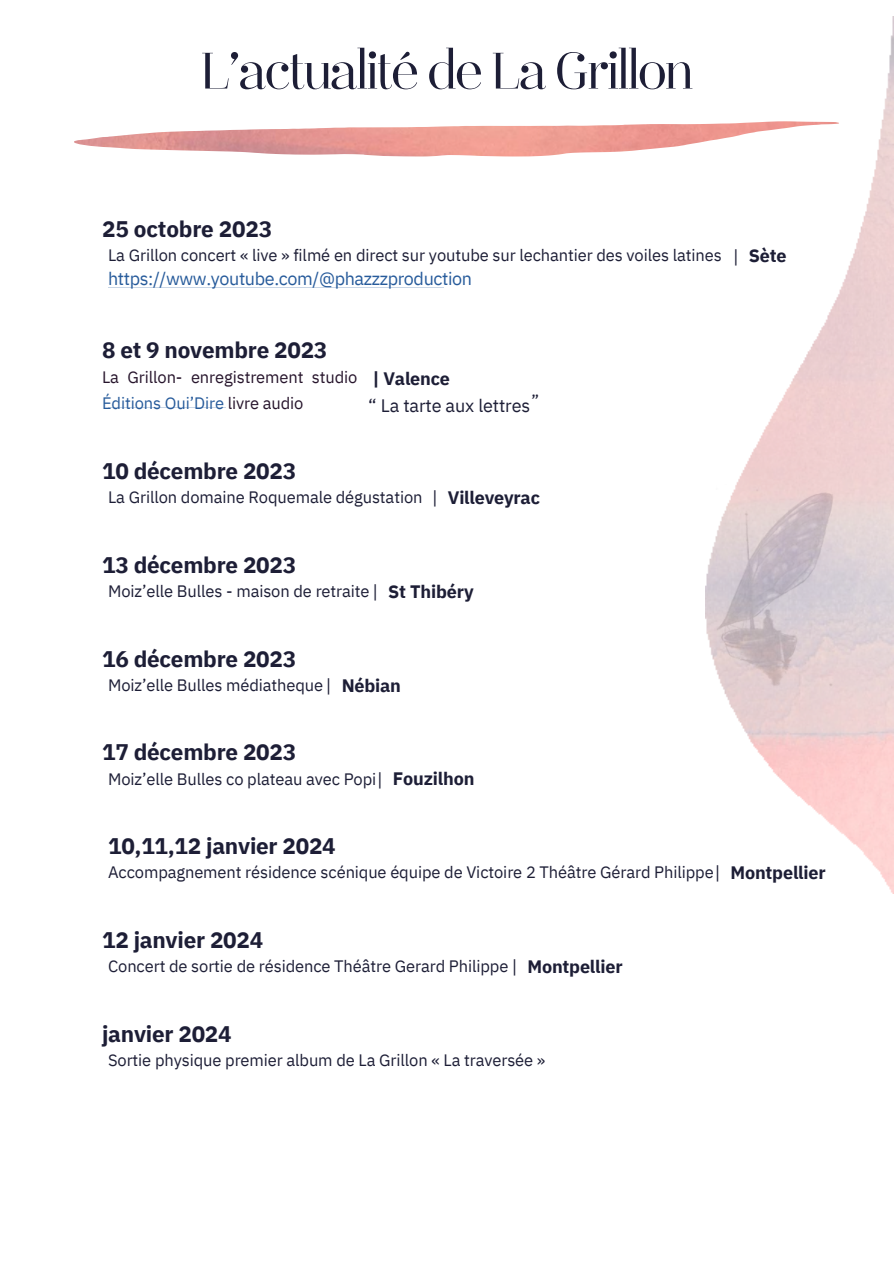
<style>
.page{position:relative;width:894px;height:1264px;background:#fff}
.page>*{position:absolute;margin:0;border:0;box-sizing:border-box;transform-origin:0 0}
.t1{font:51px "Destine";color:#1d1e36}
.t2{font:700 22.5px "IBM Plex Sans";letter-spacing:-.01em;color:#1d1e36}
.t3{font:700 18px "IBM Plex Sans";letter-spacing:-.01em;color:#1d1e36}
.t4{font:18px "IBM Plex Sans";letter-spacing:-.02em;color:#275b9b}
.t5{font:18px "IBM Plex Sans";letter-spacing:-.005em;color:#1d1e36}
.t6{font:18px "IBM Plex Sans Cond";color:#1d1e36}
.t7{font:16.5px "IBM Plex Sans";letter-spacing:-.005em;color:#1d1e36}
.t8{font:16.5px/25.8px "IBM Plex Sans";letter-spacing:-.005em;color:#27152c}
.s1{color:#275b9b}
.s2{font-size:18px}
</style>
<div class="page">
<img style="left:74px;top:124px;width:631px;height:33px">
<hr style="left:108px;top:286px;width:335px;height:1px;background:#275b9b">
<hr style="left:108px;top:407px;width:117px;height:1px;background:#275b9b">
<img style="left:705px;top:17px;width:188px;height:876px">
<h1 class="t1" style="left:201px;top:48px;width:492px">L’actualité de La Grillon</h1>
<h2 class="t2" style="left:102px;top:214px;width:172px">25 octobre 2023</h2>
<p class="t7" style="left:108px;top:244px;width:615px">La Grillon concert « live » filmé en direct sur youtube sur lechantier des voiles latines</p>
<p class="t4" style="left:108px;top:266px;width:365px">https://www.youtube.com/@phazzzproduction</p>
<p class="t5" style="left:733px;top:244px;width:7px">|</p>
<p class="t3" style="left:748px;top:244px;width:39px">Sète</p>
<h2 class="t2" style="left:102px;top:335px;width:227px">8 et 9 novembre 2023</h2>
<p class="t8" style="left:102px;top:363px;width:257px">La Grillon- enregistrement studio<br><span class="s1">Éditions Oui’Dire</span> livre audio</p>
<p class="t3" style="left:372px;top:366px;width:79px">| Valence</p>
<p class="t5" style="left:368px;top:393px;width:163px">“ La tarte aux lettres</p>
<p class="t6" style="left:531px;top:390px;width:9px">”</p>
<h2 class="t2" style="left:102px;top:456px;width:196px">10 décembre 2023</h2>
<p class="t7" style="left:108px;top:486px;width:316px">La Grillon domaine Roquemale dégustation</p>
<p class="t5" style="left:432px;top:486px;width:7px">|</p>
<p class="t3" style="left:447px;top:485px;width:94px">Villeveyrac</p>
<h2 class="t2" style="left:102px;top:550px;width:196px">13 décembre 2023</h2>
<p class="t7" style="left:108px;top:580px;width:271px">Moiz’elle Bulles - maison de retraite <span class="s2">|</span></p>
<p class="t3" style="left:388px;top:579px;width:87px">St Thibéry</p>
<h2 class="t2" style="left:102px;top:643px;width:196px">16 décembre 2023</h2>
<p class="t7" style="left:108px;top:674px;width:225px">Moiz’elle Bulles médiatheque <span class="s2">|</span></p>
<p class="t3" style="left:341px;top:673px;width:61px">Nébian</p>
<h2 class="t2" style="left:102px;top:737px;width:196px">17 décembre 2023</h2>
<p class="t7" style="left:108px;top:767px;width:276px">Moiz’elle Bulles co plateau avec Popi<span class="s2">|</span></p>
<p class="t3" style="left:393px;top:767px;width:83px">Fouzilhon</p>
<h2 class="t2" style="left:108px;top:831px;width:229px">10,11,12 janvier 2024</h2>
<p class="t7" style="left:108px;top:861px;width:613px">Accompagnement résidence scénique équipe de Victoire 2 Théâtre Gérard Philippe<span class="s2">|</span></p>
<p class="t3" style="left:730px;top:860px;width:97px">Montpellier</p>
<h2 class="t2" style="left:102px;top:925px;width:163px">12 janvier 2024</h2>
<p class="t7" style="left:108px;top:955px;width:410px">Concert de sortie de résidence Théâtre Gerard Philippe <span class="s2">|</span></p>
<p class="t3" style="left:527px;top:954px;width:97px">Montpellier</p>
<h2 class="t2" style="left:102px;top:1018px;width:131px">janvier 2024</h2>
<p class="t7" style="left:108px;top:1049px;width:438px">Sortie physique premier album de La Grillon « La traversée »</p>
</div>
